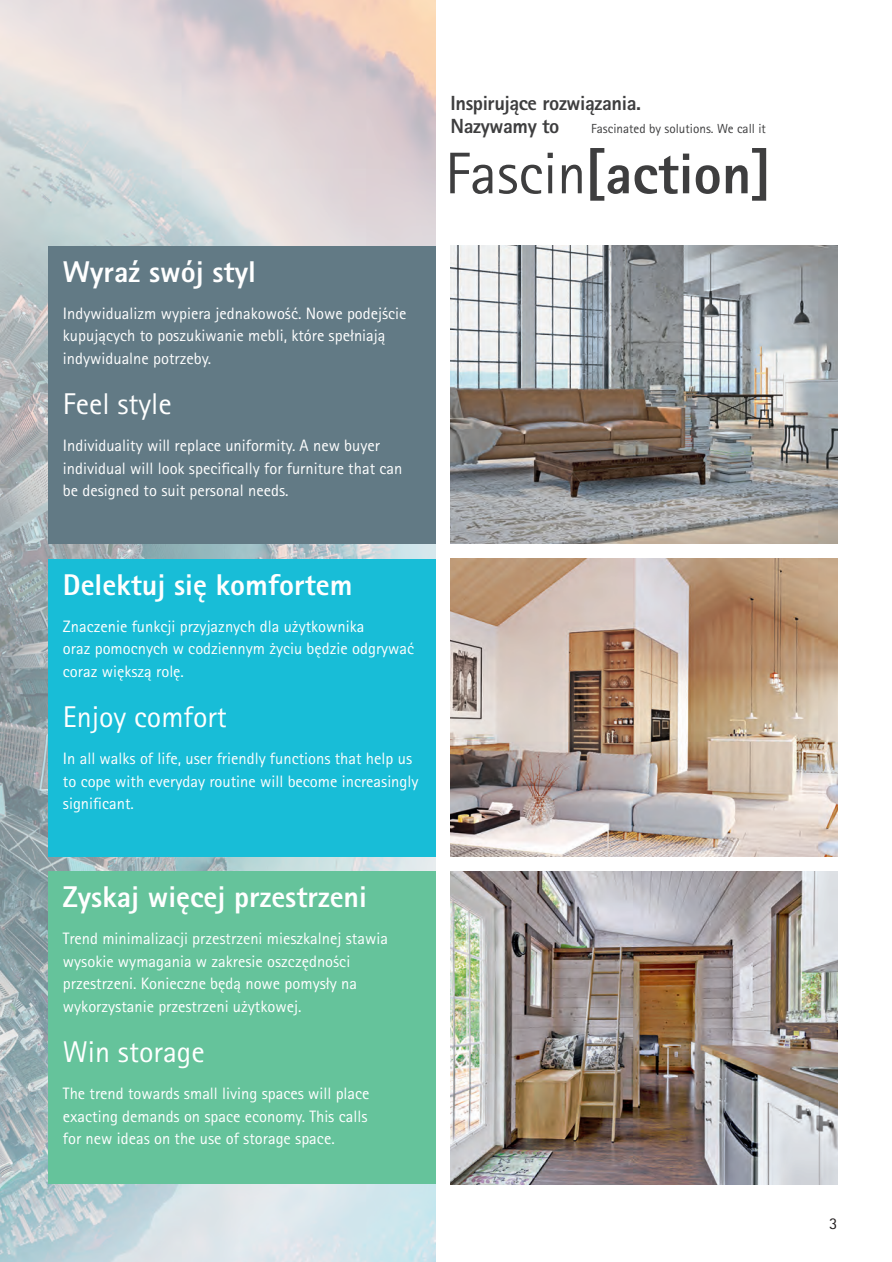
<style>
.page{position:relative;width:892px;height:1262px;background:#fff}
.page>*{position:absolute;margin:0;border:0;box-sizing:border-box;transform-origin:0 0}
.t1{font:800 30px "Rotis Sans Serif Pro Cyr";color:#fff}
.t2{font:30px "Rotis Sans Serif Pro Cyr";color:#fff}
.t3{font:800 20.4px "Rotis Sans Serif Pro Cyr";letter-spacing:-.02em;color:#3e3e3f}
.t4{font:16.5px/22.5px "Rotis Sans Serif Pro Cyr";color:#fff}
.t5{font:16.5px "Rotis Sans Serif Pro Cyr";color:#231f20}
.t6{font:13.2px "Rotis Sans Serif Pro Cyr";color:#3e3e3f}
</style>
<div class="page">
<img style="left:0;top:0;width:435px;height:1261px">
<div style="left:48px;top:246px;width:387px;height:297px;background:#627a85"></div>
<div style="left:48px;top:558px;width:387px;height:298px;background:#18bdd7"></div>
<img style="left:450px;top:558px;width:387px;height:298px">
<img style="left:450px;top:246px;width:387px;height:297px">
<div style="left:48px;top:871px;width:387px;height:312px;background:#65c39b"></div>
<img style="left:450px;top:871px;width:387px;height:312px">
<svg style="left:450px;top:153px;width:42px;height:41px"></svg>
<svg style="left:499px;top:165px;width:42px;height:29px"></svg>
<svg style="left:547px;top:153px;width:5px;height:40px"></svg>
<svg style="left:561px;top:165px;width:20px;height:28px"></svg>
<svg style="left:590px;top:148px;width:38px;height:53px"></svg>
<svg style="left:634px;top:153px;width:55px;height:41px"></svg>
<svg style="left:695px;top:165px;width:24px;height:29px"></svg>
<svg style="left:725px;top:148px;width:40px;height:53px"></svg>
<p class="t3" style="left:450px;top:90px;width:192px">Inspirujące rozwiązania.</p>
<p class="t3" style="left:450px;top:113px;width:110px">Nazywamy to</p>
<p class="t6" style="left:591px;top:121px;width:176px">Fascinated by solutions. We call it</p>
<p class="t1" style="left:63px;top:252px;width:194px">Wyraź swój styl</p>
<p class="t4" style="left:63px;top:302px;width:345px">Indywidualizm wypiera jednakowość. Nowe podejście kupujących to poszukiwanie mebli, które spełniają indywidualne potrzeby.</p>
<p class="t2" style="left:63px;top:386px;width:110px">Feel style</p>
<p class="t4" style="left:63px;top:434px;width:341px">Individuality will replace uniformity. A new buyer individual will look specifically for furniture that can be designed to suit personal needs.</p>
<p class="t1" style="left:63px;top:565px;width:291px">Delektuj się komfortem</p>
<p class="t4" style="left:63px;top:614px;width:352px">Znaczenie funkcji przyjaznych dla użytkownika<br>oraz pomocnych w codziennym życiu będzie odgrywać coraz większą rolę.</p>
<p class="t2" style="left:63px;top:699px;width:165px">Enjoy comfort</p>
<p class="t4" style="left:63px;top:747px;width:357px">In all walks of life, user friendly functions that help us to cope with everyday routine will become increasingly significant.</p>
<p class="t1" style="left:63px;top:877px;width:305px">Zyskaj więcej przestrzeni</p>
<p class="t4" style="left:63px;top:927px;width:326px">Trend minimalizacji przestrzeni mieszkalnej stawia wysokie wymagania w zakresie oszczędności przestrzeni. Konieczne będą nowe pomysły na wykorzystanie przestrzeni użytkowej.</p>
<p class="t2" style="left:63px;top:1034px;width:143px">Win storage</p>
<p class="t4" style="left:63px;top:1082px;width:308px">The trend towards small living spaces will place exacting demands on space economy. This calls for new ideas on the use of storage space.</p>
<p class="t5" style="left:829px;top:1213px;width:10px">3</p>
</div>
